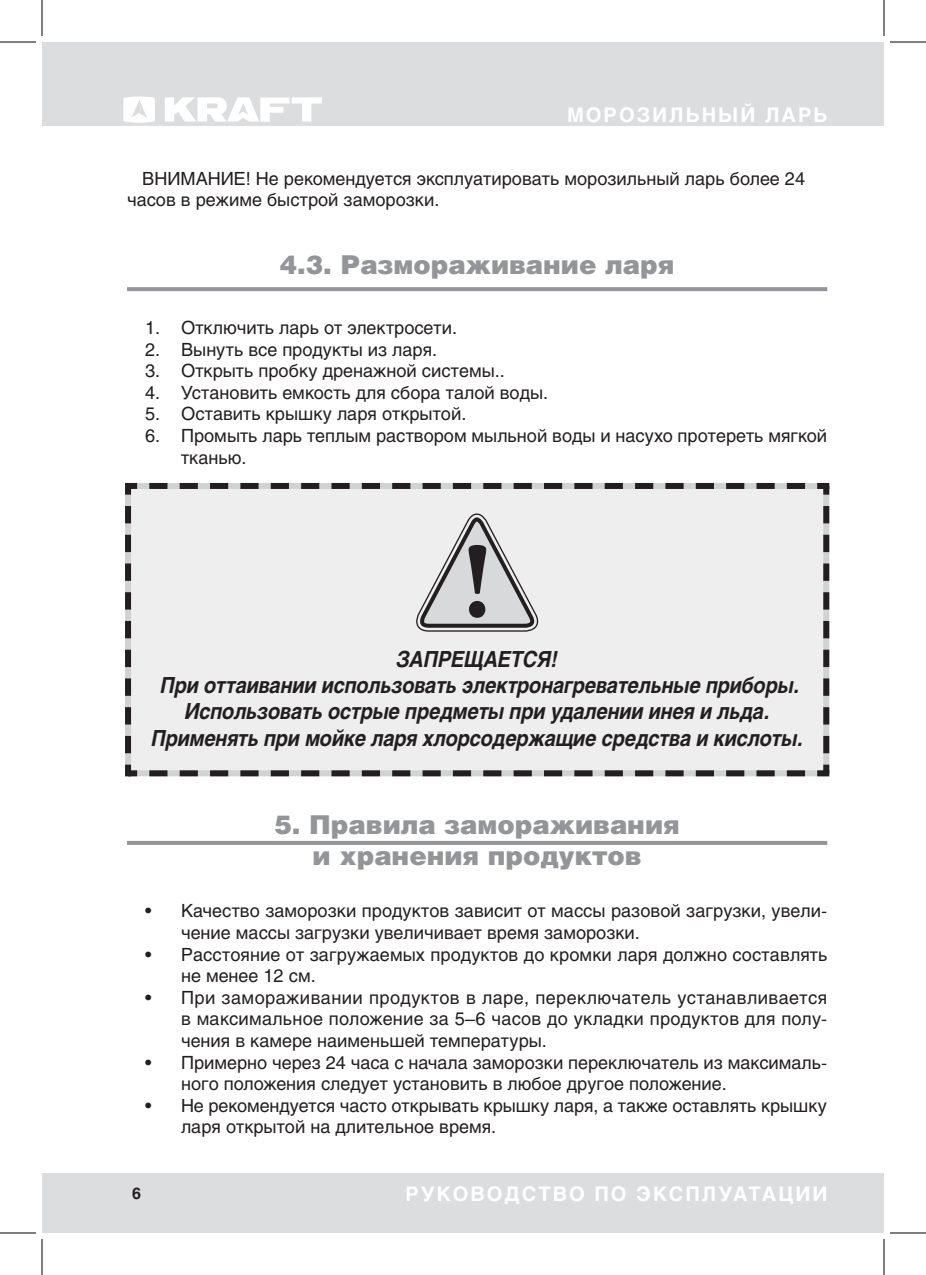
<style>
.page{position:relative;width:926px;height:1275px;background:#fff}
.page>*{position:absolute;margin:0;border:0;box-sizing:border-box;transform-origin:0 0}
.t1{font:900 26px/31.2px "Helios";color:#939598;text-align:center}
.t2{font:italic 700 22px/26.4px "Helios";letter-spacing:-.01em;color:#231f20;text-align:center;scale:.9 1}
.t3{font:700 20px "Helios";letter-spacing:.1em;color:#fff}
.t4{font:18px/21.6px "Helios";color:#231f20}
.t5{font:700 16px "Helios";color:#231f20}
</style>
<div class="page">
<hr style="left:884px;top:42px;width:1px;height:84px;background:#dcdddf">
<div style="left:42px;top:42px;width:842px;height:84px;background:#dcdddf"></div>
<div style="left:42px;top:1172px;width:842px;height:61px;background:#dcdddf"></div>
<svg style="left:123px;top:96px;width:32px;height:27px"></svg>
<svg style="left:165px;top:97px;width:157px;height:25px"></svg>
<svg style="left:127px;top:287px;width:700px;height:4px;background:#97999c"></svg>
<hr style="left:127px;top:841px;width:700px;height:4px;background:#939598">
<svg style="left:125px;top:482px;width:705px;height:282px;background:#e5e5e6"></svg>
<svg style="left:823px;top:500px;width:6px;height:253px;background:#6b696a"></svg>
<div style="left:823px;top:486px;width:6px;height:8px;background:#231f20"></div>
<svg style="left:125px;top:764px;width:705px;height:13px;background:#aeadae"></svg>
<div style="left:136px;top:617px;width:682px;height:28px;background:#eeeeef"></div>
<div style="left:136px;top:644px;width:682px;height:28px;background:#eeeeef"></div>
<div style="left:136px;top:670px;width:682px;height:28px;background:#eeeeef"></div>
<div style="left:136px;top:696px;width:682px;height:28px;background:#eeeeef"></div>
<div style="left:136px;top:723px;width:682px;height:28px;background:#eeeeef"></div>
<svg style="left:415px;top:511px;width:125px;height:121px;background:#c2c2c3"></svg>
<hr style="left:0;top:42px;width:36px;height:1px;background:#000">
<hr style="left:890px;top:42px;width:36px;height:1px;background:#000">
<hr style="left:0;top:1232px;width:36px;height:1px;background:#000">
<hr style="left:890px;top:1232px;width:36px;height:1px;background:#000">
<hr style="left:42px;top:0;width:1px;height:36px;background:#000">
<hr style="left:42px;top:1239px;width:1px;height:36px;background:#000">
<hr style="left:884px;top:0;width:1px;height:36px;background:#000">
<hr style="left:884px;top:1239px;width:1px;height:36px;background:#000">
<p class="t3" style="left:567px;top:103px;width:262px">МОРОЗИЛЬНЫЙ ЛАРЬ</p>
<p class="t4" style="left:127px;top:167px;width:680px;text-indent:15px">ВНИМАНИЕ! Не рекомендуется эксплуатировать морозильный ларь более 24 часов в режиме быстрой заморозки.</p>
<h1 class="t1" style="left:280px;top:248px;width:396px">4.3. Размораживание ларя</h1>
<p class="t4" style="left:145px;top:317px;width:314px">1. Отключить ларь от электросети.</p>
<p class="t4" style="left:145px;top:338px;width:294px">2. Вынуть все продукты из ларя.</p>
<p class="t4" style="left:145px;top:360px;width:361px">3. Открыть пробку дренажной системы..</p>
<p class="t4" style="left:145px;top:381px;width:405px">4. Установить емкость для сбора талой воды.</p>
<p class="t4" style="left:145px;top:403px;width:323px">5. Оставить крышку ларя открытой.</p>
<p class="t4" style="left:181px;top:425px;width:648px;text-indent:-36px">6. Промыть ларь теплым раствором мыльной воды и насухо протереть мягкой тканью.</p>
<p class="t2" style="left:152px;top:645px;width:725px">ЗАПРЕЩАЕТСЯ!<br>При оттаивании использовать электронагревательные приборы.<br>Использовать острые предметы при удалении инея и льда.<br>Применять при мойке ларя хлорсодержащие средства и кислоты.</p>
<h1 class="t1" style="left:275px;top:807px;width:407px">5. Правила замораживания и хранения продуктов</h1>
<p class="t4" style="left:181px;top:900px;width:648px;text-indent:-36px">• Качество заморозки продуктов зависит от массы разовой загрузки, увели&shy;чение массы загрузки увеличивает время заморозки.</p>
<p class="t4" style="left:181px;top:943px;width:648px;text-indent:-36px">• Расстояние от загружаемых продуктов до кромки ларя должно составлять не менее 12 см.</p>
<p class="t4" style="left:181px;top:986px;width:648px;text-align:justify;text-indent:-36px">• При замораживании продуктов в ларе, переключатель устанавливается в максимальное положение за 5–6 часов до укладки продуктов для полу&shy;чения в камере наименьшей температуры.</p>
<p class="t4" style="left:181px;top:1051px;width:648px;text-indent:-36px">• Примерно через 24 часа с начала заморозки переключатель из максималь&shy;ного положения следует установить в любое другое положение.</p>
<p class="t4" style="left:181px;top:1094px;width:647px;text-indent:-36px">• Не рекомендуется часто открывать крышку ларя, а также оставлять крышку ларя открытой на длительное время.</p>
<p class="t5" style="left:132px;top:1183px;width:10px">6</p>
<p class="t3" style="left:405px;top:1182px;width:424px">РУКОВОДСТВО ПО ЭКСПЛУАТАЦИИ</p>
</div>
